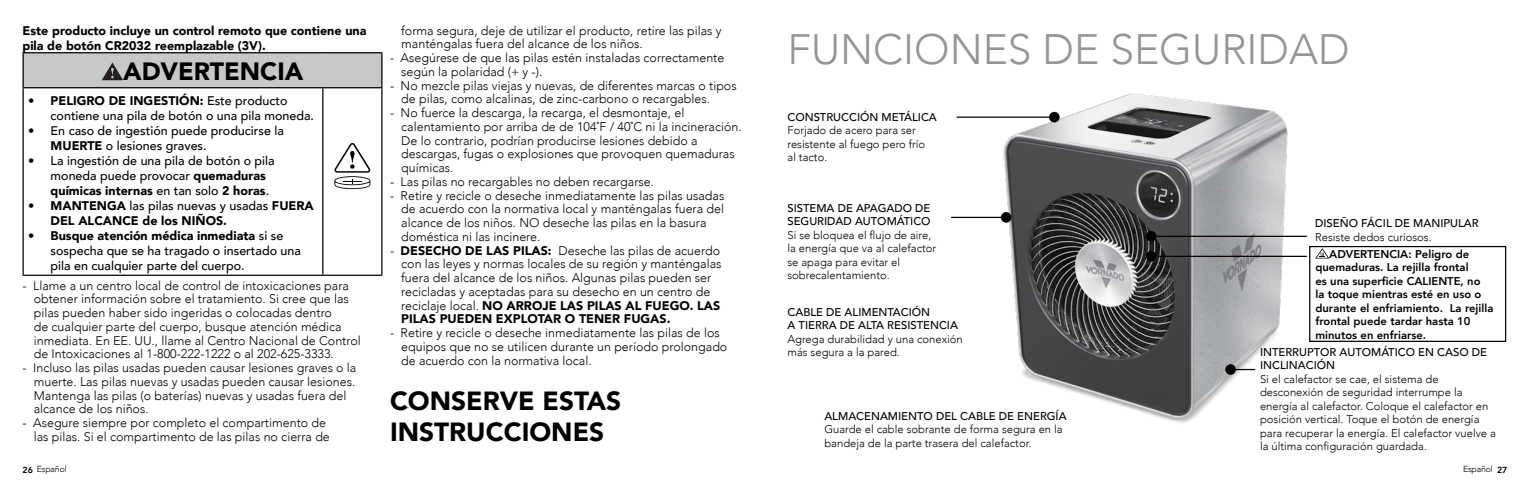
<style>
.page{position:relative;width:1530px;height:495px;background:#fff}
.page>*{position:absolute;margin:0;border:0;box-sizing:border-box;transform-origin:0 0}
.t1{font:300 42.5px "Avenir";color:#939598}
.t2{font:900 26.25px/31.5px "Avenir";color:#000}
.t3{font:900 25px "Avenir";color:#000}
.t4{font:300 12.5px/13.8px "Avenir";color:#000}
.t5{font:500 12.5px/15px "Avenir";color:#000}
.t6{font:900 12.5px/15px "Avenir";color:#000}
.t7{font:300 11.25px/13.5px "Avenir";color:#000}
.t8{font:500 11.25px/13.5px "Avenir";color:#000}
.t9{font:800 11.25px/13.5px "Avenir";color:#000}
.t10{font:300 8.75px "Avenir";letter-spacing:-.02em;color:#000}
.s1{font-weight:900}
.s2{font-weight:500}
.s3{font-weight:800}
</style>
<div class="page">
<div style="left:23px;top:53px;width:359px;height:35px;background:#c7c8ca"></div>
<hr style="left:22px;top:52px;width:301px;height:1px;background:#000">
<hr style="left:22px;top:53px;width:2px;height:34px;background:#000">
<hr style="left:323px;top:52px;width:59px;height:1px;background:#000">
<hr style="left:381px;top:53px;width:1px;height:34px;background:#000">
<hr style="left:22px;top:87px;width:301px;height:1px;background:#000">
<hr style="left:22px;top:88px;width:2px;height:187px;background:#000">
<hr style="left:323px;top:87px;width:59px;height:1px;background:#000">
<hr style="left:322px;top:88px;width:1px;height:187px;background:#000">
<hr style="left:381px;top:88px;width:1px;height:187px;background:#000">
<hr style="left:22px;top:275px;width:301px;height:1px;background:#000">
<hr style="left:323px;top:275px;width:59px;height:1px;background:#000">
<svg style="left:102px;top:63px;width:21px;height:17px"></svg>
<svg style="left:334px;top:143px;width:36px;height:46px"></svg>
<img style="left:979px;top:93px;width:317px;height:330px">
<div style="left:1001px;top:212px;width:10px;height:11px;background:#000;border-radius:50%"></div>
<hr style="left:952px;top:217px;width:49px;height:1px;background:#000">
<div style="left:1146px;top:231px;width:11px;height:11px;background:#000;border-radius:50%"></div>
<hr style="left:1156px;top:236px;width:150px;height:1px;background:#000">
<div style="left:1146px;top:251px;width:11px;height:11px;background:#000;border-radius:50%"></div>
<hr style="left:1156px;top:256px;width:150px;height:1px;background:#000">
<div style="left:1225px;top:364px;width:11px;height:11px;background:#000;border-radius:50%"></div>
<svg style="left:1236px;top:369px;width:19px;height:1px"></svg>
<div style="left:1049px;top:112px;width:11px;height:10px;background:#000;border-radius:50%"></div>
<hr style="left:957px;top:117px;width:92px;height:1px;background:#000">
<div style="left:1309px;top:246px;width:197px;height:96px;border:1px solid #000"></div>
<svg style="left:1315px;top:248px;width:14px;height:10px"></svg>
<p class="t6" style="left:22px;top:22px;width:345px">Este producto incluye un control remoto que contiene una pila de botón CR2032 reemplazable (3V).</p>
<h3 class="t3" style="left:123px;top:50px;width:182px">ADVERTENCIA</h3>
<p class="t5" style="left:51px;top:93px;width:265px;text-indent:-22px"><span class="s1">• PELIGRO DE INGESTIÓN:</span> Este producto contiene una pila de botón o una pila moneda.</p>
<p class="t5" style="left:51px;top:123px;width:235px;text-indent:-22px">• En caso de ingestión puede producirse la<br><span class="s1">MUERTE</span> o lesiones graves.</p>
<p class="t5" style="left:51px;top:153px;width:226px;text-indent:-22px">• La ingestión de una pila de botón o pila moneda puede provocar <span class="s1">quemaduras químicas internas</span> en tan solo <span class="s1">2 horas</span>.</p>
<p class="t6" style="left:51px;top:198px;width:265px;text-indent:-22px">• MANTENGA <span class="s2">las pilas nuevas y usadas</span> FUERA<br>DEL ALCANCE de los NIÑOS.</p>
<p class="t5" style="left:51px;top:228px;width:252px;text-indent:-22px"><span class="s1">• Busque atención médica inmediata</span> si se sospecha que se ha tragado o insertado una pila en cualquier parte del cuerpo.</p>
<p class="t4" style="left:34px;top:278px;width:329px;text-indent:-11px">- Llame a un centro local de control de intoxicaciones para obtener información sobre el tratamiento. Si cree que las pilas pueden haber sido ingeridas o colocadas dentro<br>de cualquier parte del cuerpo, busque atención médica inmediata. En EE. UU., llame al Centro Nacional de Control de Intoxicaciones al 1-800-222-1222 o al 202-625-3333.</p>
<p class="t4" style="left:34px;top:361px;width:324px;text-indent:-11px">- Incluso las pilas usadas pueden causar lesiones graves o la muerte. Las pilas nuevas y usadas pueden causar lesiones.<br>Mantenga las pilas (o baterías) nuevas y usadas fuera del alcance de los niños.</p>
<p class="t4" style="left:34px;top:416px;width:298px;text-indent:-11px">- Asegure siempre por completo el compartimento de las pilas. Si el compartimento de las pilas no cierra de</p>
<p class="t4" style="left:401px;top:23px;width:322px">forma segura, deje de utilizar el producto, retire las pilas y manténgalas fuera del alcance de los niños.</p>
<p class="t4" style="left:401px;top:51px;width:325px;text-indent:-11px">- Asegúrese de que las pilas estén instaladas correctamente según la polaridad (+ y -).</p>
<p class="t4" style="left:401px;top:78px;width:337px;text-indent:-11px">- No mezcle pilas viejas y nuevas, de diferentes marcas o tipos de pilas, como alcalinas, de zinc-carbono o recargables.</p>
<p class="t4" style="left:401px;top:106px;width:342px;text-indent:-11px">- No fuerce la descarga, la recarga, el desmontaje, el calentamiento por arriba de de 104˚F / 40˚C ni la incineración.<br>De lo contrario, podrían producirse lesiones debido a descargas, fugas o explosiones que provoquen quemaduras químicas.</p>
<p class="t4" style="left:390px;top:175px;width:266px">- Las pilas no recargables no deben recargarse.</p>
<p class="t4" style="left:401px;top:188px;width:325px;text-indent:-11px">- Retire y recicle o deseche inmediatamente las pilas usadas de acuerdo con la normativa local y manténgalas fuera del alcance de los niños. NO deseche las pilas en la basura doméstica ni las incinere.</p>
<p class="t4" style="left:401px;top:243px;width:322px;text-indent:-11px">- <span class="s1">DESECHO DE LAS PILAS:</span> Deseche las pilas de acuerdo con las leyes y normas locales de su región y manténgalas fuera del alcance de los niños. Algunas pilas pueden ser recicladas y aceptadas para su desecho en un centro de reciclaje local. <span class="s1">NO ARROJE LAS PILAS AL FUEGO. LAS PILAS PUEDEN EXPLOTAR O TENER FUGAS.</span></p>
<p class="t4" style="left:401px;top:326px;width:328px;text-indent:-11px">- Retire y recicle o deseche inmediatamente las pilas de los equipos que no se utilicen durante un período prolongado de acuerdo con la normativa local.</p>
<h2 class="t2" style="left:390px;top:384px;width:233px">CONSERVE ESTAS<br>INSTRUCCIONES</h2>
<h1 class="t1" style="left:787px;top:24px;width:564px">FUNCIONES DE SEGURIDAD</h1>
<p class="t8" style="left:788px;top:110px;width:151px">CONSTRUCCIÓN METÁLICA</p>
<p class="t7" style="left:788px;top:124px;width:139px">Forjado de acero para ser resistente al fuego pero frío al tacto.</p>
<p class="t8" style="left:788px;top:201px;width:145px">SISTEMA DE APAGADO DE<br>SEGURIDAD AUTOMÁTICO</p>
<p class="t7" style="left:788px;top:228px;width:150px">Si se bloquea el fl ujo de aire, la energía que va al calefactor se apaga para evitar el sobrecalentamiento.</p>
<p class="t8" style="left:788px;top:304px;width:172px">CABLE DE ALIMENTACIÓN<br>A TIERRA DE ALTA RESISTENCIA</p>
<p class="t7" style="left:788px;top:332px;width:177px">Agrega durabilidad y una conexión más segura a la pared.</p>
<p class="t8" style="left:824px;top:408px;width:244px">ALMACENAMIENTO DEL CABLE DE ENERGÍA</p>
<p class="t7" style="left:824px;top:422px;width:240px">Guarde el cable sobrante de forma segura en la bandeja de la parte trasera del calefactor.</p>
<p class="t8" style="left:1315px;top:216px;width:165px">DISEÑO FÁCIL DE MANIPULAR</p>
<p class="t7" style="left:1315px;top:230px;width:118px">Resiste dedos curiosos.</p>
<p class="t9" style="left:1315px;top:247px;width:179px;text-indent:14px">ADVERTENCIA: Peligro de quemaduras. La rejilla frontal<br>es una superficie CALIENTE, no<br>la toque mientras esté en uso o durante el enfriamiento. La rejilla frontal puede tardar hasta 10 minutos en enfriarse.</p>
<p class="t8" style="left:1260px;top:344px;width:229px">INTERRUPTOR AUTOMÁTICO EN CASO DE<br>INCLINACIÓN</p>
<p class="t7" style="left:1260px;top:372px;width:237px">Si el calefactor se cae, el sistema de desconexión de seguridad interrumpe la energía al calefactor. Coloque el calefactor en posición vertical. Toque el botón de energía para recuperar la energía. El calefactor vuelve a la última configuración guardada.</p>
<p class="t10" style="left:22px;top:464px;width:46px"><span class="s3">26</span> Español</p>
<p class="t10" style="left:1463px;top:464px;width:46px">Español <span class="s3">27</span></p>
</div>
